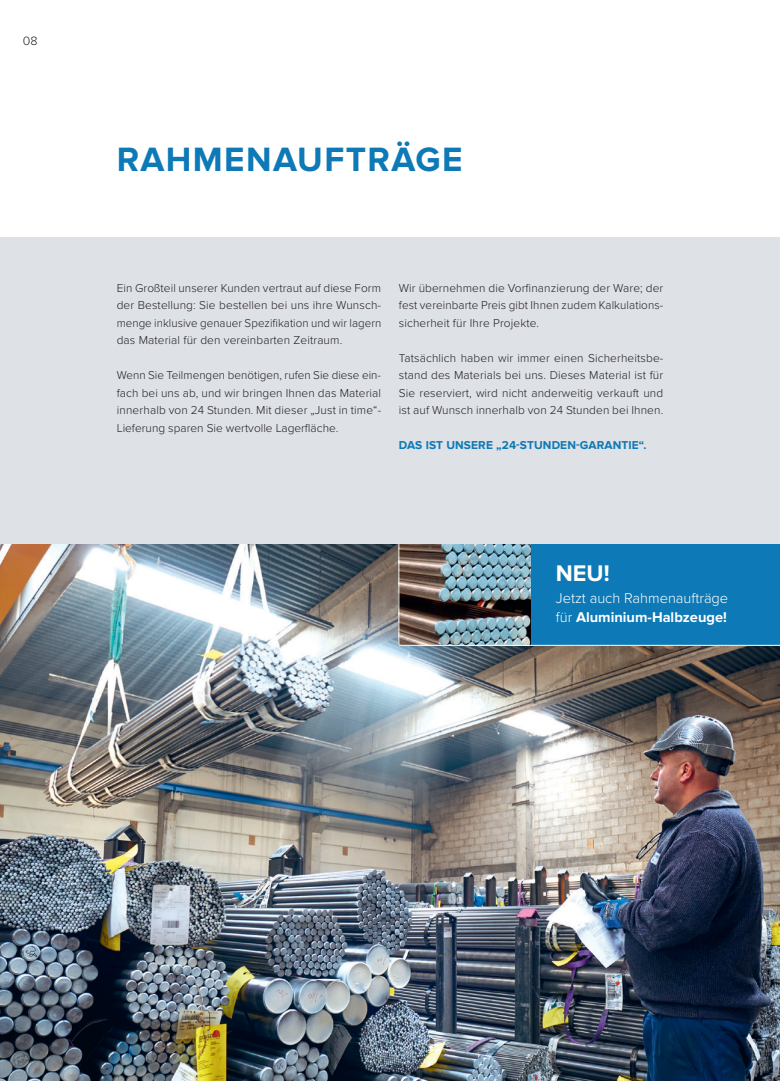
<style>
.page{position:relative;width:780px;height:1081px;background:#fff}
.page>*{position:absolute;margin:0;border:0;box-sizing:border-box;transform-origin:0 0}
.HL2{font:700 35px "Proxima Nova";letter-spacing:.04em;color:#0d79b6}
.Historie{font:700 23.38px "Proxima Nova";color:#fff}
.Historie-2{font:300 14.62px "Proxima Nova";color:#fff}
.Historie-3{font:700 14.62px "Proxima Nova";color:#fff}
.Historie-4{font:300 12.5px "Proxima Nova";color:#231f20}
.copy{font:300 11.88px/17.5px "Proxima Nova";letter-spacing:.01em;color:#231f20;text-align:justify}
.copy-2{font:700 11.88px "Proxima Nova";letter-spacing:.01em;color:#0d79b6}
.s1{font-weight:300}
</style>
<div class="page">
<div style="left:0;top:237px;width:780px;height:601px;background:#dee1e6"></div>
<img style="left:0;top:544px;width:780px;height:537px">
<img style="left:398px;top:544px;width:382px;height:102px">
<p class="Historie-4" style="left:23px;top:32px;width:16px">08</p>
<p class="HL2" style="left:117px;top:139px;width:347px">RAHMENAUFTRÄGE</p>
<p class="copy" style="left:117px;top:278px;width:266px">Ein Großteil unserer Kunden vertraut auf diese Form der Bestellung: Sie bestellen bei uns ihre Wunsch&shy;menge inklusive genauer Spezifikation und wir lagern das Material für den vereinbarten Zeitraum.</p>
<p class="copy" style="left:117px;top:366px;width:266px">Wenn Sie Teilmengen benötigen, rufen Sie diese ein&shy;fach bei uns ab, und wir bringen Ihnen das Material innerhalb von 24 Stunden. Mit dieser „Just in time“- Lieferung sparen Sie wertvolle Lagerfläche.</p>
<p class="copy" style="left:399px;top:278px;width:266px">Wir übernehmen die Vorfinanzierung der Ware; der fest vereinbarte Preis gibt Ihnen zudem Kalkulations&shy;sicherheit für Ihre Projekte.</p>
<p class="copy" style="left:399px;top:348px;width:266px">Tatsächlich haben wir immer einen Sicherheitsbe&shy;stand des Materials bei uns. Dieses Material ist für Sie reserviert, wird nicht anderweitig verkauft und ist auf Wunsch innerhalb von 24 Stunden bei Ihnen.</p>
<p class="copy-2" style="left:399px;top:438px;width:249px">DAS IST UNSERE „24-STUNDEN-GARANTIE“.</p>
<p class="Historie" style="left:556px;top:559px;width:55px">NEU!</p>
<p class="Historie-2" style="left:556px;top:587px;width:174px">Jetzt auch Rahmenaufträge</p>
<p class="Historie-3" style="left:556px;top:608px;width:172px"><span class="s1">für</span> Aluminium-Halbzeuge!</p>
</div>
